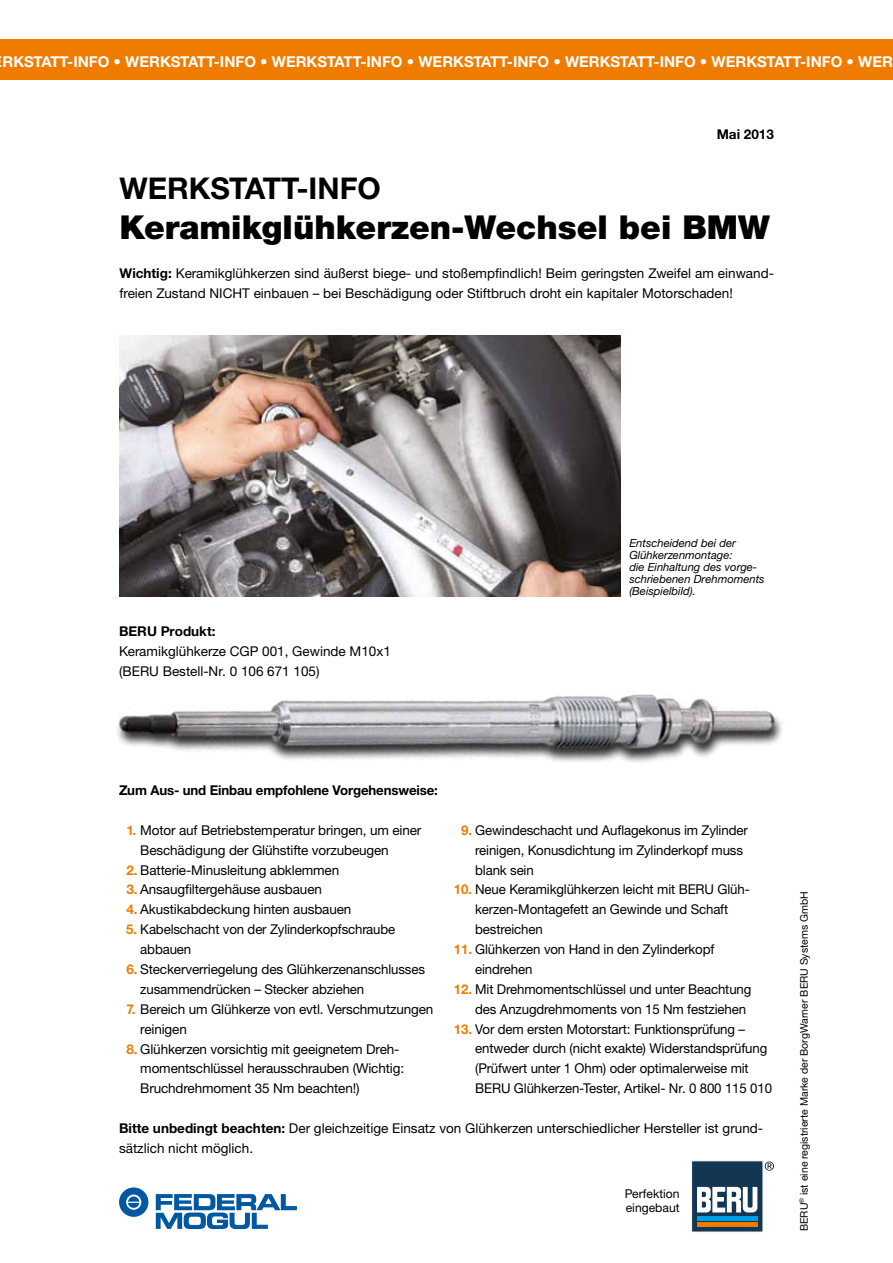
<style>
.page{position:relative;width:893px;height:1263px;background:#fff}
.page>*{position:absolute;margin:0;border:0;box-sizing:border-box;transform-origin:0 0}
.t1{font:900 33px "Helvetica Neue LTW1 G";color:#000}
.t2{font:700 30px "Helvetica Neue LTW1 G";color:#000}
.t3{font:700 15px "Helvetica Neue LTW1 G";color:#fff}
.t4{font:13.5px/19.8px "Helvetica Neue LTW1 G";letter-spacing:-.01em;color:#000}
.t5{font:700 13.5px "Helvetica Neue LTW1 G";letter-spacing:-.01em;color:#000}
.t6{font:12.15px/14.9px "Helvetica Neue LTW1 G";color:#000}
.t7{font:italic 11.25px/12px "Helvetica Neue LTW1 G";color:#000}
.t8{font:10.5px "Helvetica Neue LTW1 G";color:#000}
.s1{font-weight:700}
.s2{font-weight:700;color:#fff}
.s3{font-weight:700;color:#ef7c00}
</style>
<div class="page">
<img style="left:117px;top:596px;width:665px;height:167px">
<div style="left:0;top:39px;width:893px;height:41px;background:#ef7c00"></div>
<img style="left:119px;top:335px;width:502px;height:261px">
<div style="left:692px;top:1161px;width:70px;height:70px;background:#133652"></div>
<div style="left:697px;top:1222px;width:60px;height:5px;background:#ef7c00"></div>
<svg style="left:697px;top:1187px;width:60px;height:25px"></svg>
<hr style="left:697px;top:1216px;width:60px;height:4px;background:#009ee3">
<div style="left:691px;top:1160px;width:72px;height:72px;border:1px solid #fff"></div>
<svg style="left:765px;top:1161px;width:9px;height:9px"></svg>
<svg style="left:119px;top:1187px;width:29px;height:30px"></svg>
<svg style="left:156px;top:1194px;width:141px;height:35px"></svg>
<p class="t3" style="left:3px;top:52px;width:892px">RKSTATT-INFO • WERKSTATT-INFO • WERKSTATT-INFO • WERKSTATT-INFO • WERKSTATT-INFO • WERKSTATT-INFO • WER</p>
<p class="t5" style="left:717px;top:126px;width:59px">MAI 2013</p>
<h2 class="t2" style="left:119px;top:170px;width:263px">WERKSTATT-INFO</h2>
<h1 class="t1" style="left:119px;top:207px;width:652px">Keramikglühkerzen-Wechsel bei BMW</h1>
<p class="t4" style="left:119px;top:263px;width:656px"><span class="s1">WICHTIG:</span> Keramikglühkerzen sind äußerst biege- und stoßempfindlich! Beim geringsten Zweifel am einwand&shy;freien Zustand NICHT einbauen – bei Beschädigung oder Stiftbruch droht ein kapitaler Motorschaden!</p>
<p class="t5" style="left:119px;top:623px;width:98px">BERU PRODUKT:</p>
<p class="t4" style="left:119px;top:641px;width:273px">Keramikglühkerze CGP 001, Gewinde M10x1 (BERU Bestell-Nr. 0 106 671 105)</p>
<p class="t7" style="left:629px;top:537px;width:137px">Entscheidend bei der<br>Glühkerzenmontage:<br>die Einhaltung des vorge&shy;schriebenen Drehmoments (Beispielbild).</p>
<p class="t5" style="left:119px;top:782px;width:320px">ZUM AUS- UND EINBAU EMPFOHLENE VORGEHENSWEISE:</p>
<p class="t4" style="left:140px;top:820px;width:283px;text-indent:-21px"><span class="s2">0</span><span class="s3">1.</span> Motor auf Betriebstemperatur bringen, um einer<br>Beschädigung der Glühstifte vorzubeugen</p>
<p class="t4" style="left:119px;top:860px;width:222px"><span class="s2">0</span><span class="s3">2.</span> Batterie-Minusleitung abklemmen</p>
<p class="t4" style="left:119px;top:880px;width:204px"><span class="s2">0</span><span class="s3">3.</span> Ansaugfiltergehäuse ausbauen</p>
<p class="t4" style="left:119px;top:899px;width:234px"><span class="s2">0</span><span class="s3">4.</span> Akustikabdeckung hinten ausbauen</p>
<p class="t4" style="left:140px;top:919px;width:256px;text-indent:-21px"><span class="s2">0</span><span class="s3">5.</span> Kabelschacht von der Zylinderkopfschraube abbauen</p>
<p class="t4" style="left:140px;top:959px;width:286px;text-indent:-21px"><span class="s2">0</span><span class="s3">6.</span> Steckerverriegelung des Glühkerzenanschlusses zusammendrücken – Stecker abziehen</p>
<p class="t4" style="left:140px;top:999px;width:295px;text-indent:-21px"><span class="s2">0</span><span class="s3">7.</span> Bereich um Glühkerze von evtl. Verschmutzungen reinigen</p>
<p class="t4" style="left:140px;top:1039px;width:265px;text-indent:-21px"><span class="s2">0</span><span class="s3">8.</span> Glühkerzen vorsichtig mit geeignetem Dreh&shy;momentschlüssel herausschrauben (Wichtig:<br>Bruchdrehmoment 35 Nm beachten!)</p>
<p class="t4" style="left:475px;top:820px;width:274px;text-indent:-21px"><span class="s2">0</span><span class="s3">9.</span> Gewindeschacht und Auflagekonus im Zylinder reinigen, Konusdichtung im Zylinderkopf muss blank sein</p>
<p class="t4" style="left:475px;top:880px;width:276px;text-indent:-21px"><span class="s3">10.</span> Neue Keramikglühkerzen leicht mit BERU Glüh&shy;kerzen-Montagefett an Gewinde und Schaft bestreichen</p>
<p class="t4" style="left:475px;top:939px;width:241px;text-indent:-21px"><span class="s3">11.</span> Glühkerzen von Hand in den Zylinderkopf eindrehen</p>
<p class="t4" style="left:475px;top:979px;width:278px;text-indent:-21px"><span class="s3">12.</span> Mit Drehmomentschlüssel und unter Beachtung des Anzugdrehmoments von 15 Nm festziehen</p>
<p class="t4" style="left:475px;top:1019px;width:298px;text-indent:-21px"><span class="s3">13.</span> Vor dem ersten Motorstart: Funktionsprüfung – entweder durch (nicht exakte) Widerstandsprüfung (Prüfwert unter 1 Ohm) oder optimalerweise mit BERU Glühkerzen-Tester, Artikel- Nr. 0 800 115 010</p>
<p class="t4" style="left:119px;top:1118px;width:645px"><span class="s1">BITTE UNBEDINGT BEACHTEN:</span> Der gleichzeitige Einsatz von Glühkerzen unterschiedlicher Hersteller ist grund&shy;sätzlich nicht möglich.</p>
<p class="t6" style="left:625px;top:1186px;width:56px">Perfektion eingebaut</p>
<p class="t8" style="left:798px;top:1231px;width:341px;rotate:-90deg">BERU<sup>®</sup> ist eine registrierte Marke der BorgWarner BERU Systems GmbH</p>
</div>
